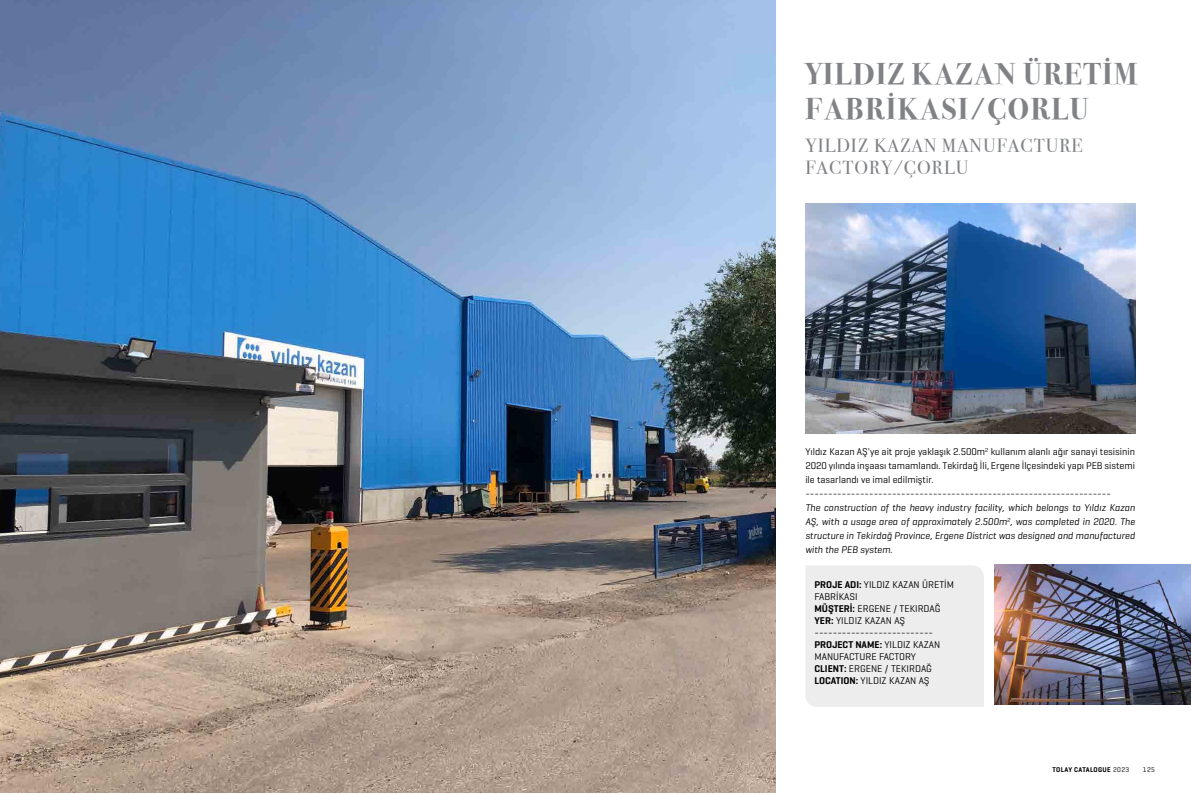
<style>
.page{position:relative;width:1191px;height:794px;background:#fff}
.page>*{position:absolute;margin:0;border:0;box-sizing:border-box;transform-origin:0 0}
.t1{font:700 30px/35px "Bodoni Svty Two ITCTT";letter-spacing:.05em;color:#808285}
.t2{font:19px/22px "Bodoni Svty Two ITCTT";letter-spacing:.05em;color:#808285}
.t3{font:10px/12px "Geogrotesque";color:#000}
.t4{font:italic 10px/14px "Geogrotesque";color:#000;text-align:justify}
.t5{font:600 7px "Geogrotesque";letter-spacing:.05em;color:#000}
.t6{font:7px "Geogrotesque";color:#000}
.s1{font-weight:600}
.s2{font-weight:400}
</style>
<div class="page">
<img style="left:0;top:0;width:775px;height:793px">
<img style="left:805px;top:204px;width:330px;height:229px">
<img style="left:994px;top:564px;width:197px;height:140px">
<div style="left:805px;top:565px;width:179px;height:142px;background:#ededee"></div>
<h1 class="t1" style="left:805px;top:54px;width:334px">YILDIZ KAZAN ÜRETİM<br>FABRİKASI/ÇORLU</h1>
<h2 class="t2" style="left:805px;top:133px;width:279px">YILDIZ KAZAN MANUFACTURE<br>FACTORY/ÇORLU</h2>
<p class="t3" style="left:805px;top:444px;width:331px;line-height:14px">Yıldız Kazan AŞ'ye ait proje yaklaşık 2.500m<sup>2</sup> kullanım alanlı ağır sanayi tesisinin 2020 yılında inşaası tamamlandı. Tekirdağ İli, Ergene İlçesindeki yapı PEB sistemi ile tasarlandı ve imal edilmiştir. -------------------------------------------------------------------</p>
<p class="t4" style="left:805px;top:500px;width:331px">The construction of the heavy industry facility, which belongs to Yıldız Kazan AŞ, with a usage area of approximately 2.500m<sup>2</sup>, was completed in 2020. The structure in Tekirdağ Province, Ergene District was designed and manufactured with the PEB system.</p>
<p class="t3" style="left:814px;top:579px;width:141px"><span class="s1">PROJE ADI:</span> YILDIZ KAZAN ÜRETİM<br>FABRİKASI<br><span class="s1">MÜŞTERİ:</span> ERGENE / TEKIRDAĞ<br><span class="s1">YER:</span> YILDIZ KAZAN AŞ --------------------------<br><span class="s1">PROJECT NAME:</span> YILDIZ KAZAN<br>MANUFACTURE FACTORY<br><span class="s1">CLIENT:</span> ERGENE / TEKIRDAĞ<br><span class="s1">LOCATION:</span> YILDIZ KAZAN AŞ</p>
<p class="t5" style="left:1052px;top:765px;width:78px">TOLAY CATALOGUE <span class="s2">2023</span></p>
<p class="t6" style="left:1142px;top:765px;width:14px">125</p>
</div>
